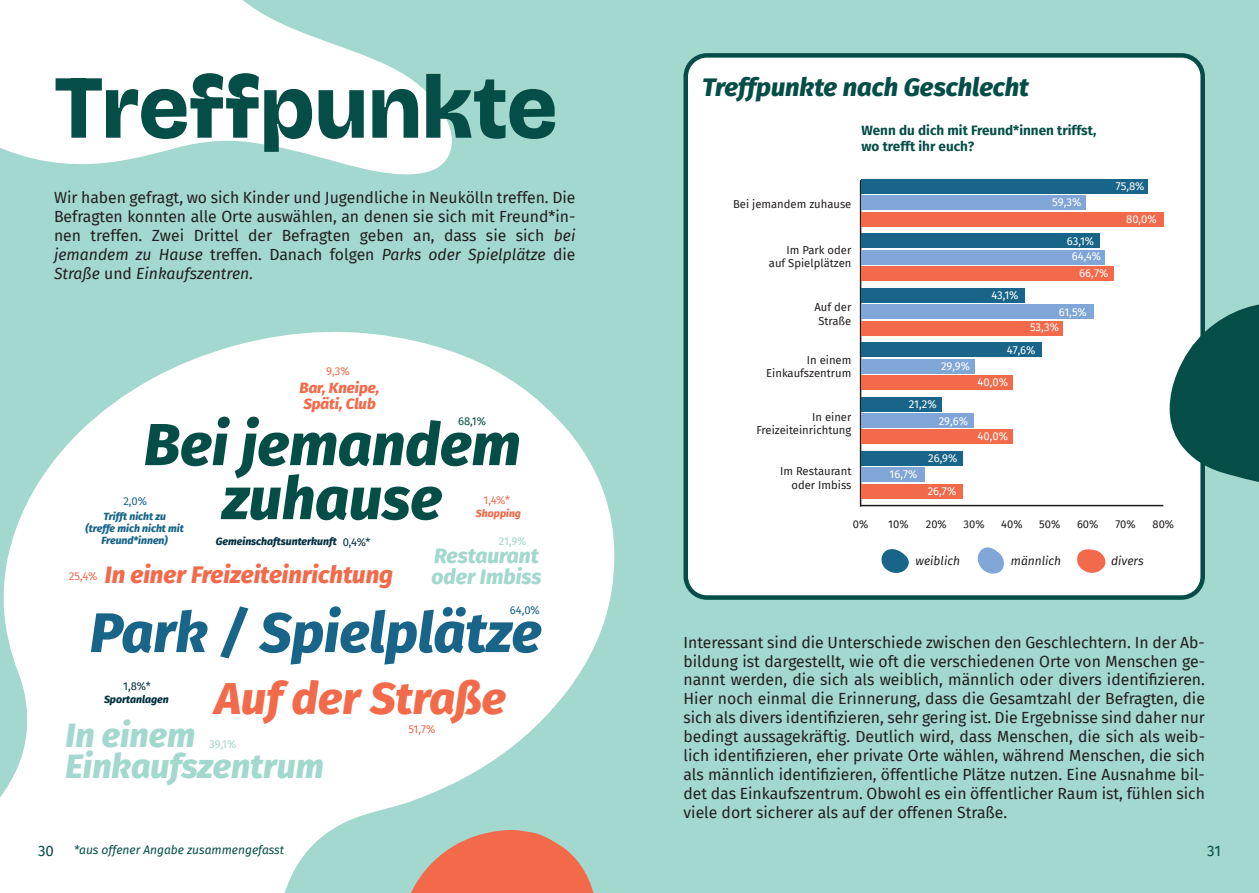
<style>
.page{position:relative;width:1259px;height:893px;background:#a2d8cd}
.page>*{position:absolute;margin:0;border:0;box-sizing:border-box;transform-origin:0 0}
.t1{font:800 90px "Bricolage Grotesque 96 pt";color:#054e47}
.t2{font:italic 800 59.1px/54px "Fira Sans";color:#054e47;text-align:center}
.t3{font:italic 800 55.65px "Fira Sans";color:#186589}
.t4{font:italic 800 45px "Fira Sans";color:#f26a4a}
.t5{font:italic 800 34.05px/31.5px "Fira Sans";color:#a2d8cd}
.t6{font:italic 800 25.5px "Fira Sans";color:#054e47}
.t7{font:italic 800 24px "Fira Sans";color:#f26a4a}
.t8{font:italic 800 21px/21px "Fira Sans";color:#a2d8cd}
.t9{font:15.75px/18.9px "Fira Sans";color:#231f20;text-align:justify}
.t10{font:italic 800 15px/16.5px "Fira Sans";color:#f26a4a}
.t11{font:15px "Fira Sans";color:#054e47}
.t12{font:700 13.5px/16.2px "Fira Sans";color:#054e47}
.t13{font:italic 12px "Fira Sans";color:#054e47}
.t14{font:italic 12px "Fira Sans";color:#231f20}
.t15{font:11.25px/13.5px "Fira Sans";color:#231f20;text-align:right}
.t16{font:11.25px/14.9px "Fira Sans";letter-spacing:-.01em;color:#fff}
.t17{font:11.25px "Fira Sans";color:#f26a4a}
.t18{font:11.25px "Fira Sans";color:#a2d8cd}
.t19{font:11.25px "Fira Sans";color:#033041}
.t20{font:11.25px "Fira Sans";color:#186589}
.t21{font:11.25px "Fira Sans";color:#054e47}
.t22{font:11.1px "Fira Sans";color:#231f20}
.t23{font:italic 800 10.5px/12px "Fira Sans";color:#186589;text-align:center}
.t24{font:italic 800 10.5px "Fira Sans";color:#033041}
.t25{font:italic 800 10.5px "Fira Sans";color:#f26a4a}
.s1{font-style:italic}
</style>
<div class="page">
<svg style="left:0;top:331px;width:615px;height:562px;fill:#fff"></svg>
<svg style="left:0;top:0;width:452px;height:175px;fill:#fff"></svg>
<div style="left:686px;top:55px;width:516px;height:542px;background:#fff;border-radius:21px"></div>
<div style="left:683px;top:53px;width:522px;height:547px;border:4px solid #054e47;border-radius:21px"></div>
<hr style="left:860px;top:505px;width:303px;height:1px;background:#231f20">
<hr style="left:860px;top:180px;width:1px;height:327px;background:#231f20">
<div style="left:861px;top:212px;width:303px;height:15px;background:#f26a4a"></div>
<div style="left:861px;top:266px;width:253px;height:15px;background:#f26a4a"></div>
<div style="left:861px;top:321px;width:202px;height:14px;background:#f26a4a"></div>
<div style="left:861px;top:375px;width:152px;height:15px;background:#f26a4a"></div>
<div style="left:861px;top:430px;width:152px;height:14px;background:#f26a4a"></div>
<div style="left:861px;top:484px;width:101px;height:15px;background:#f26a4a"></div>
<div style="left:861px;top:196px;width:225px;height:14px;background:#7fa6d7"></div>
<div style="left:861px;top:250px;width:244px;height:15px;background:#7fa6d7"></div>
<div style="left:861px;top:304px;width:233px;height:15px;background:#7fa6d7"></div>
<div style="left:861px;top:359px;width:113px;height:14px;background:#7fa6d7"></div>
<div style="left:861px;top:413px;width:112px;height:15px;background:#7fa6d7"></div>
<div style="left:861px;top:468px;width:63px;height:14px;background:#7fa6d7"></div>
<div style="left:861px;top:179px;width:287px;height:15px;background:#186589"></div>
<div style="left:861px;top:234px;width:239px;height:14px;background:#186589"></div>
<div style="left:861px;top:288px;width:163px;height:15px;background:#186589"></div>
<div style="left:861px;top:342px;width:180px;height:15px;background:#186589"></div>
<div style="left:861px;top:397px;width:80px;height:15px;background:#186589"></div>
<div style="left:861px;top:451px;width:102px;height:15px;background:#186589"></div>
<svg style="left:977px;top:547px;width:27px;height:27px"></svg>
<svg style="left:1077px;top:549px;width:28px;height:24px"></svg>
<svg style="left:881px;top:549px;width:27px;height:24px"></svg>
<svg style="left:400px;top:830px;width:197px;height:63px"></svg>
<svg style="left:1169px;top:302px;width:90px;height:183px"></svg>
<h1 class="t1" style="left:54px;top:43px;width:505px">Treffpunkte</h1>
<p class="t9" style="left:54px;top:188px;width:523px">Wir haben gefragt, wo sich Kinder und Jugendliche in Neukölln treffen. Die Befragten konnten alle Orte auswählen, an denen sie sich mit Freund*in&shy;nen treffen. Zwei Drittel der Befragten geben an, dass sie sich <span class="s1">bei jemandem zu Hause</span> treffen. Danach folgen <span class="s1">Parks oder Spielplätze</span> die <span class="s1">Straße</span> und <span class="s1">Einkaufszentren.</span></p>
<p class="t17" style="left:326px;top:362px;width:25px">9,3%</p>
<p class="t10" style="left:299px;top:378px;width:81px">Bar, Kneipe,<br>Späti, Club</p>
<h2 class="t2" style="left:144px;top:413px;width:378px">Bei jemandem zuhause</h2>
<p class="t21" style="left:458px;top:412px;width:29px">68,1%</p>
<p class="t17" style="left:483px;top:491px;width:28px">1,4%*</p>
<p class="t20" style="left:123px;top:493px;width:25px">2,0%</p>
<p class="t25" style="left:476px;top:504px;width:47px">Shopping</p>
<p class="t23" style="left:86px;top:510px;width:100px">Trifft nicht zu<br>(treffe mich nicht mit<br>Freund*innen)</p>
<p class="t24" style="left:216px;top:532px;width:122px">Gemeinschaftsunterkunft</p>
<p class="t18" style="left:499px;top:533px;width:29px">21,9%</p>
<p class="t19" style="left:343px;top:534px;width:29px">0,4%*</p>
<h3 class="t8" style="left:431px;top:544px;width:111px">Restaurant oder Imbiss</h3>
<h3 class="t7" style="left:105px;top:554px;width:290px">In einer Freizeiteinrichtung</h3>
<p class="t17" style="left:69px;top:568px;width:30px">25,4%</p>
<p class="t20" style="left:510px;top:602px;width:32px">64,0%</p>
<h3 class="t3" style="left:90px;top:584px;width:453px">Park / Spielplätze</h3>
<h3 class="t4" style="left:215px;top:659px;width:293px">Auf der Straße</h3>
<p class="t19" style="left:123px;top:677px;width:29px">1,8%*</p>
<p class="t24" style="left:104px;top:690px;width:66px">Sportanlagen</p>
<h3 class="t5" style="left:65px;top:716px;width:260px">In einem<br>Einkaufszentrum</h3>
<p class="t17" style="left:408px;top:720px;width:29px">51,7%</p>
<p class="t18" style="left:209px;top:736px;width:29px">39,1%</p>
<h3 class="t6" style="left:702px;top:65px;width:328px">Treffpunkte nach Geschlecht</h3>
<p class="t12" style="left:861px;top:121px;width:236px">Wenn du dich mit Freund*innen triffst, wo trefft ihr euch?</p>
<p class="t15" style="left:733px;top:197px;width:120px">Bei jemandem zuhause</p>
<p class="t15" style="left:769px;top:243px;width:84px">Im Park oder auf Spielplätzen</p>
<p class="t15" style="left:814px;top:300px;width:38px;text-align:center">Auf der<br>Straße</p>
<p class="t15" style="left:766px;top:353px;width:87px">In einem<br>Einkaufszentrum</p>
<p class="t15" style="left:756px;top:410px;width:96px">In einer<br>Freizeiteinrichtung</p>
<p class="t15" style="left:780px;top:464px;width:73px">Im Restaurant oder Imbiss</p>
<p class="t16" style="left:941px;top:359px;width:30px">29,9%</p>
<p class="t16" style="left:909px;top:396px;width:29px">21,2%</p>
<p class="t16" style="left:889px;top:467px;width:29px">16,7%</p>
<p class="t16" style="left:939px;top:413px;width:31px">29,6%</p>
<p class="t16" style="left:928px;top:451px;width:31px">26,9%</p>
<p class="t16" style="left:927px;top:483px;width:30px">26,7%</p>
<p class="t16" style="left:1052px;top:195px;width:31px">59,3%</p>
<p class="t16" style="left:1071px;top:234px;width:31px;text-indent:-5px">63,1%<br>64,4%</p>
<p class="t16" style="left:991px;top:287px;width:29px">43,1%</p>
<p class="t16" style="left:1079px;top:265px;width:31px">66,7%</p>
<p class="t16" style="left:1059px;top:304px;width:29px">61,5%</p>
<p class="t16" style="left:1030px;top:319px;width:30px">53,3%</p>
<p class="t16" style="left:1007px;top:342px;width:30px">47,6%</p>
<p class="t16" style="left:977px;top:374px;width:32px">40,0%</p>
<p class="t16" style="left:1116px;top:179px;width:30px">75,8%</p>
<p class="t16" style="left:1126px;top:211px;width:32px">80,0%</p>
<p class="t16" style="left:977px;top:429px;width:32px">40,0%</p>
<p class="t22" style="left:853px;top:516px;width:17px">0%</p>
<p class="t22" style="left:888px;top:516px;width:22px">10%</p>
<p class="t22" style="left:926px;top:516px;width:22px">20%</p>
<p class="t22" style="left:963px;top:516px;width:23px">30%</p>
<p class="t22" style="left:1001px;top:516px;width:23px">40%</p>
<p class="t22" style="left:1039px;top:516px;width:23px">50%</p>
<p class="t22" style="left:1077px;top:516px;width:23px">60%</p>
<p class="t22" style="left:1115px;top:516px;width:22px">70%</p>
<p class="t22" style="left:1152px;top:516px;width:23px">80%</p>
<p class="t14" style="left:915px;top:552px;width:46px">weiblich</p>
<p class="t14" style="left:1010px;top:552px;width:52px">männlich</p>
<p class="t14" style="left:1111px;top:552px;width:34px">divers</p>
<p class="t9" style="left:683px;top:632px;width:523px">Interessant sind die Unterschiede zwischen den Geschlechtern. In der Ab&shy;bildung ist dargestellt, wie oft die verschiedenen Orte von Menschen ge&shy;nannt werden, die sich als weiblich, männlich oder divers identifizieren.<br>Hier noch einmal die Erinnerung, dass die Gesamtzahl der Befragten, die sich als divers identifizieren, sehr gering ist. Die Ergebnisse sind daher nur bedingt aussagekräftig. Deutlich wird, dass Menschen, die sich als weib&shy;lich identifizieren, eher private Orte wählen, während Menschen, die sich als männlich identifizieren, öffentliche Plätze nutzen. Eine Ausnahme bil&shy;det das Einkaufszentrum. Obwohl es ein öffentlicher Raum ist, fühlen sich viele dort sicherer als auf der offenen Straße.</p>
<p class="t11" style="left:38px;top:839px;width:17px">30</p>
<p class="t13" style="left:74px;top:841px;width:211px">*aus offener Angabe zusammengefasst</p>
<p class="t11" style="left:1207px;top:839px;width:15px">31</p>
</div>
